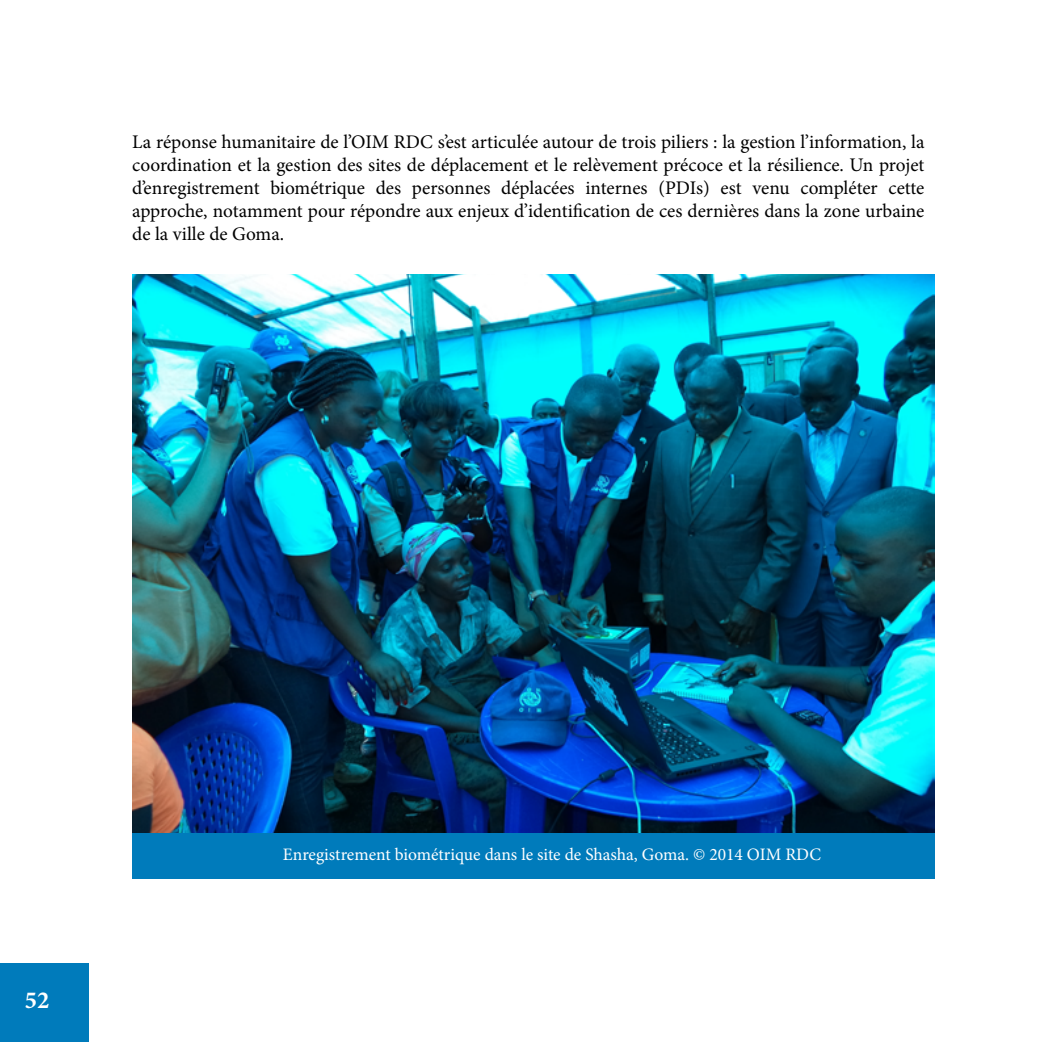
<style>
.page{position:relative;width:1042px;height:1042px;background:#fff}
.page>*{position:absolute;margin:0;border:0;box-sizing:border-box;transform-origin:0 0}
.t1{font:700 24.5px "Minion Pro";color:#fff}
.t2{font:19.25px/23.1px "Minion Pro";color:#000;text-align:justify}
.t3{font:17.5px "Minion Pro";color:#fff}
</style>
<div class="page">
<div style="left:0;top:963px;width:88px;height:79px;background:#007bbb"></div>
<img style="left:132px;top:274px;width:802px;height:559px">
<div style="left:132px;top:833px;width:802px;height:46px;background:#007bbb"></div>
<p class="t2" style="left:132px;top:130px;width:794px">La réponse humanitaire de l’OIM RDC s’est articulée autour de trois piliers : la gestion l’information, la coordination et la gestion des sites de déplacement et le relèvement précoce et la résilience. Un projet d’enregistrement biométrique des personnes déplacées internes (PDIs) est venu compléter cette approche, notamment pour répondre aux enjeux d’identification de ces dernières dans la zone urbaine de la ville de Goma.</p>
<p class="t1" style="left:25px;top:982px;width:26px">52</p>
<p class="t3" style="left:283px;top:843px;width:540px">Enregistrement biométrique dans le site de Shasha, Goma. © 2014 OIM RDC</p>
</div>
